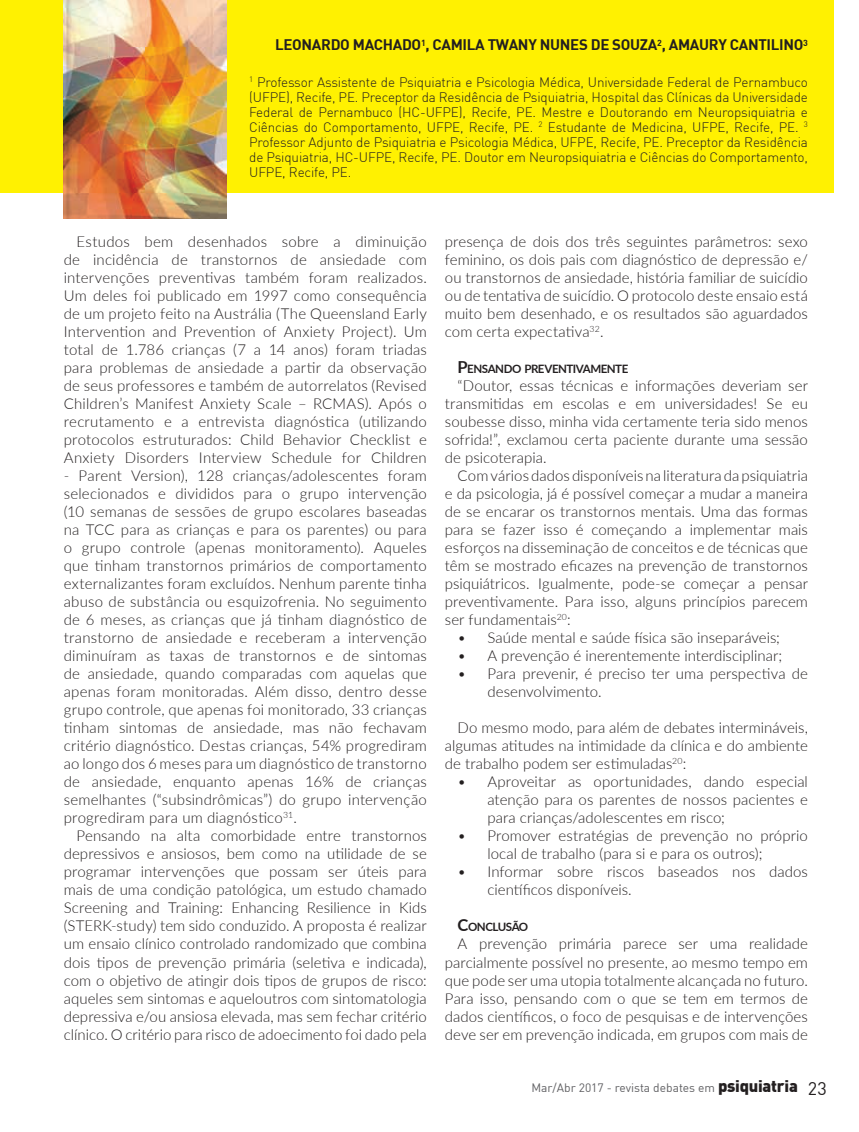
<style>
.page{position:relative;width:859px;height:1132px;background:#fff}
.page>*{position:absolute;margin:0;border:0;box-sizing:border-box;transform-origin:0 0}
.t1{font:300 15px/18px "Lato";letter-spacing:.005em;color:#231f20;text-align:justify}
.t2{font:700 15px "DIN";letter-spacing:-.02em;color:#231f20}
.t3{font:300 13.5px/15px "DIN";letter-spacing:-.01em;color:#231f20;text-align:justify}
.t4{font:12px "DIN";color:#616164}
.t5{font:700 11.55px "Lato";letter-spacing:-.045em;color:#231f20}
.s1{font-size:16.5px}
.s2{font-weight:900;font-size:16.5px;color:#231f20}
.s3{font-size:18px;color:#231f20}
</style>
<div class="page">
<div style="left:0;top:0;width:833px;height:192px;background:#fff101"></div>
<img style="left:64px;top:0;width:163px;height:218px">
<p class="t2" style="left:275px;top:38px;width:534px">LEONARDO MACHADO<sup>1</sup>, CAMILA TWANY NUNES DE SOUZA<sup>2</sup>, AMAURY CANTILINO<sup>3</sup></p>
<p class="t3" style="left:249px;top:75px;width:560px"><sup>1</sup> Professor Assistente de Psiquiatria e Psicologia Médica, Universidade Federal de Pernambuco (UFPE), Recife, PE. Preceptor da Residência de Psiquiatria, Hospital das Clínicas da Universidade Federal de Pernambuco (HC-UFPE), Recife, PE. Mestre e Doutorando em Neuropsiquiatria e Ciências do Comportamento, UFPE, Recife, PE. <sup>2</sup> Estudante de Medicina, UFPE, Recife, PE. <sup>3<br></sup>Professor Adjunto de Psiquiatria e Psicologia Médica, UFPE, Recife, PE. Preceptor da Residência de Psiquiatria, HC-UFPE, Recife, PE. Doutor em Neuropsiquiatria e Ciências do Comportamento, UFPE, Recife, PE.</p>
<p class="t1" style="left:64px;top:232px;width:365px;text-indent:13px">Estudos bem desenhados sobre a diminuição de incidência de transtornos de ansiedade com intervenções preventivas também foram realizados.<br>Um deles foi publicado em 1997 como consequência de um projeto feito na Austrália (The Queensland Early Intervention and Prevention of Anxiety Project). Um total de 1.786 crianças (7 a 14 anos) foram triadas para problemas de ansiedade a partir da observação de seus professores e também de autorrelatos (Revised Children’s Manifest Anxiety Scale – RCMAS). Após o recrutamento e a entrevista diagnóstica (utilizando protocolos estruturados: Child Behavior Checklist e Anxiety Disorders Interview Schedule for Children</p>
<p class="t1" style="left:64px;top:466px;width:365px">- Parent Version), 128 crianças/adolescentes foram selecionados e divididos para o grupo intervenção (10 semanas de sessões de grupo escolares baseadas na TCC para as crianças e para os parentes) ou para o grupo controle (apenas monitoramento). Aqueles que tinham transtornos primários de comportamento externalizantes foram excluídos. Nenhum parente tinha abuso de substância ou esquizofrenia. No seguimento de 6 meses, as crianças que já tinham diagnóstico de transtorno de ansiedade e receberam a intervenção diminuíram as taxas de transtornos e de sintomas de ansiedade, quando comparadas com aquelas que apenas foram monitoradas. Além disso, dentro desse grupo controle, que apenas foi monitorado, 33 crianças tinham sintomas de ansiedade, mas não fechavam critério diagnóstico. Destas crianças, 54% progrediram ao longo dos 6 meses para um diagnóstico de transtorno de ansiedade, enquanto apenas 16% de crianças semelhantes (“subsindrômicas”) do grupo intervenção progrediram para um diagnóstico<sup>31</sup>.</p>
<p class="t1" style="left:64px;top:826px;width:365px;text-indent:13px">Pensando na alta comorbidade entre transtornos depressivos e ansiosos, bem como na utilidade de se programar intervenções que possam ser úteis para mais de uma condição patológica, um estudo chamado Screening and Training: Enhancing Resilience in Kids (STERK-study) tem sido conduzido. A proposta é realizar um ensaio clínico controlado randomizado que combina dois tipos de prevenção primária (seletiva e indicada), com o objetivo de atingir dois tipos de grupos de risco: aqueles sem sintomas e aqueloutros com sintomatologia depressiva e/ou ansiosa elevada, mas sem fechar critério clínico. O critério para risco de adoecimento foi dado pela</p>
<p class="t1" style="left:445px;top:232px;width:365px">presença de dois dos três seguintes parâmetros: sexo feminino, os dois pais com diagnóstico de depressão e/ ou transtornos de ansiedade, história familiar de suicídio ou de tentativa de suicídio. O protocolo deste ensaio está muito bem desenhado, e os resultados são aguardados com certa expectativa<sup>32</sup>.</p>
<p class="t5" style="left:458px;top:360px;width:172px"><span class="s1">P</span>ENSANDO PREVENTIVAMENTE</p>
<p class="t1" style="left:445px;top:376px;width:365px;text-indent:13px">“Doutor, essas técnicas e informações deveriam ser transmitidas em escolas e em universidades! Se eu soubesse disso, minha vida certamente teria sido menos sofrida!”, exclamou certa paciente durante uma sessão de psicoterapia.</p>
<p class="t1" style="left:445px;top:466px;width:365px;text-indent:13px">Com vários dados disponíveis na literatura da psiquiatria e da psicologia, já é possível começar a mudar a maneira de se encarar os transtornos mentais. Uma das formas para se fazer isso é começando a implementar mais esforços na disseminação de conceitos e de técnicas que têm se mostrado eficazes na prevenção de transtornos psiquiátricos. Igualmente, pode-se começar a pensar preventivamente. Para isso, alguns princípios parecem ser fundamentais<sup>20</sup>:</p>
<p class="t1" style="left:458px;top:628px;width:324px">• Saúde mental e saúde física são inseparáveis;</p>
<p class="t1" style="left:458px;top:646px;width:326px">• A prevenção é inerentemente interdisciplinar;</p>
<p class="t1" style="left:487px;top:664px;width:322px;text-indent:-30px">• Para prevenir, é preciso ter uma perspectiva de desenvolvimento.</p>
<p class="t1" style="left:445px;top:718px;width:365px;text-indent:13px">Do mesmo modo, para além de debates intermináveis, algumas atitudes na intimidade da clínica e do ambiente de trabalho podem ser estimuladas<sup>20</sup>:</p>
<p class="t1" style="left:487px;top:772px;width:322px;text-indent:-30px">• Aproveitar as oportunidades, dando especial atenção para os parentes de nossos pacientes e para crianças/adolescentes em risco;</p>
<p class="t1" style="left:487px;top:826px;width:322px;text-indent:-30px">• Promover estratégias de prevenção no próprio local de trabalho (para si e para os outros);</p>
<p class="t1" style="left:487px;top:862px;width:322px;text-indent:-30px">• Informar sobre riscos baseados nos dados científicos disponíveis.</p>
<p class="t5" style="left:458px;top:918px;width:72px"><span class="s1">C</span>ONCLUSÃO</p>
<p class="t1" style="left:445px;top:934px;width:365px;text-indent:13px">A prevenção primária parece ser uma realidade parcialmente possível no presente, ao mesmo tempo em que pode ser uma utopia totalmente alcançada no futuro.<br>Para isso, pensando com o que se tem em termos de dados científicos, o foco de pesquisas e de intervenções deve ser em prevenção indicada, em grupos com mais de</p>
<p class="t4" style="left:531px;top:1082px;width:297px">Mar/Abr 2017 - revista debates em <span class="s2">psiquiatria</span> <span class="s3">23</span></p>
</div>
